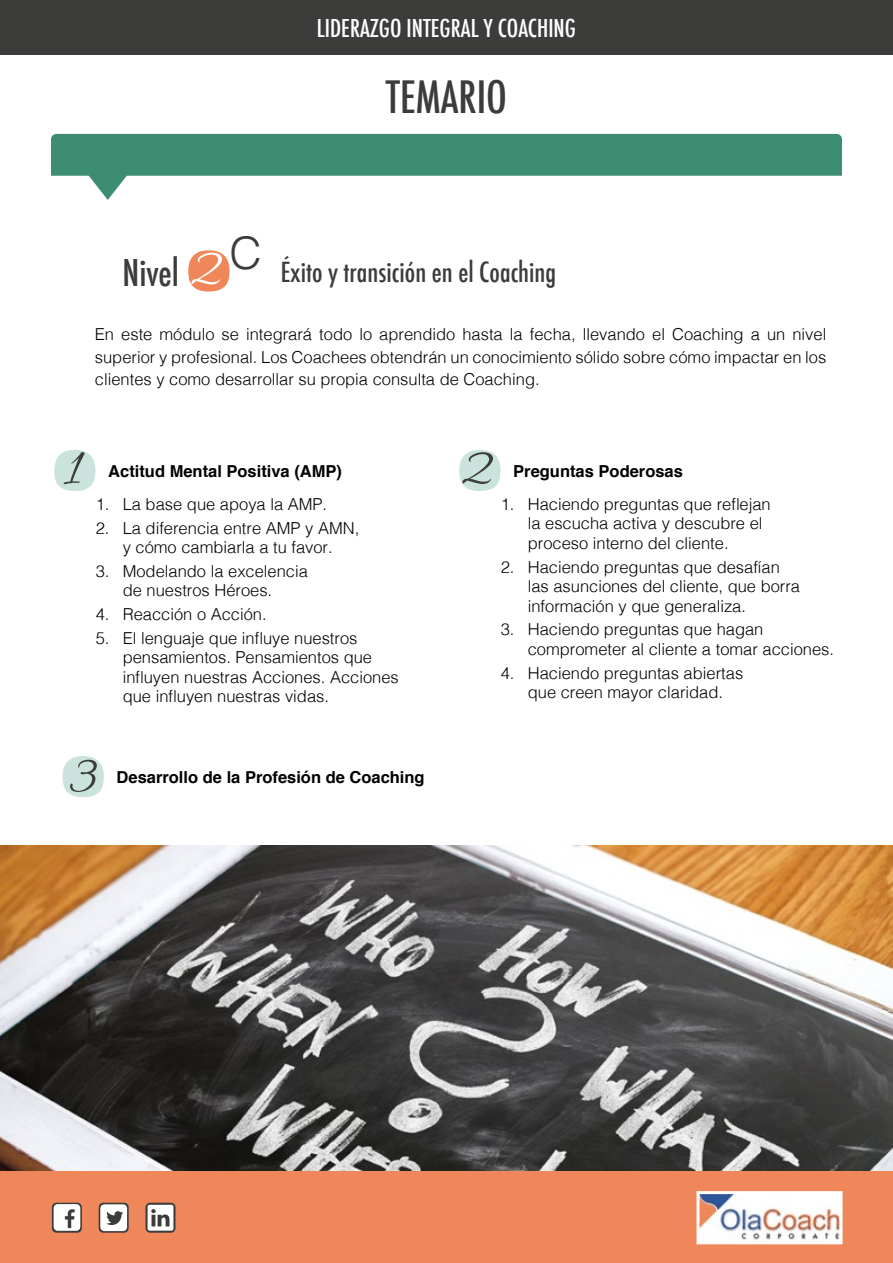
<style>
.page{position:relative;width:893px;height:1263px;background:#fff}
.page>*{position:absolute;margin:0;border:0;box-sizing:border-box;transform-origin:0 0}
.t1{font:56.7px "Allura";color:#3c3c3b}
.t2{font:500 condensed 43.5px "Futura";color:#3c3c3b}
.t3{font:500 condensed 27px "Futura";color:#3c3c3b}
.t4{font:500 condensed 24px "Futura";color:#fff}
.t5{font:300 16.5px/19.5px "Helvetica";color:#000}
.t6{font:700 16.5px "Helvetica";color:#000}
.s1{font-size:36px}
.s2{font-family:"Allura";font-weight:400;font-stretch:normal;font-size:56.7px;color:#fff}
</style>
<div class="page">
<img style="left:0;top:845px;width:893px;height:326px">
<div style="left:0;top:1171px;width:893px;height:92px;background:#ef875b"></div>
<img style="left:700px;top:1195px;width:139px;height:45px">
<div style="left:696px;top:1191px;width:147px;height:53px;border:3px solid #fff"></div>
<svg style="left:99px;top:1203px;width:30px;height:30px"></svg>
<svg style="left:100px;top:1204px;width:27px;height:27px"></svg>
<svg style="left:52px;top:1203px;width:30px;height:30px"></svg>
<svg style="left:54px;top:1204px;width:26px;height:27px"></svg>
<svg style="left:145px;top:1203px;width:30px;height:30px"></svg>
<svg style="left:148px;top:1205px;width:25px;height:25px"></svg>
<div style="left:0;top:0;width:893px;height:54px;background:#3c3c3b"></div>
<svg style="left:51px;top:134px;width:791px;height:66px;fill:#3c8d72"></svg>
<svg style="left:188px;top:250px;width:41px;height:41px;background:#f19a75"></svg>
<svg style="left:54px;top:450px;width:41px;height:41px;background:#d2e7e2"></svg>
<svg style="left:459px;top:450px;width:41px;height:41px;background:#d2e7e2"></svg>
<svg style="left:63px;top:756px;width:41px;height:41px;background:#d2e7e2"></svg>
<h3 class="t4" style="left:317px;top:13px;width:260px">LIDERAZGO INTEGRAL Y COACHING</h3>
<h2 class="t2" style="left:386px;top:69px;width:123px">TEMARIO</h2>
<h3 class="t3" style="left:123px;top:255px;width:435px"><span class="s1">Nivel</span> <span class="s2">2</span> <sup>C</sup> Éxito y transición en el Coaching</h3>
<p class="t5" style="left:95px;top:322px;width:733px;line-height:22.5px;text-align:justify">En este módulo se integrará todo lo aprendido hasta la fecha, llevando el Coaching a un nivel superior y profesional. Los Coachees obtendrán un conocimiento sólido sobre cómo impactar en los clientes y como desarrollar su propia consulta de Coaching.</p>
<h1 class="t1" style="left:64px;top:437px;width:19px">1</h1>
<p class="t6" style="left:108px;top:457px;width:235px">Actitud Mental Positiva (AMP)</p>
<p class="t5" style="left:96px;top:493px;width:233px">1. La base que apoya la AMP.</p>
<p class="t5" style="left:96px;top:517px;width:265px;text-align:center">2. La diferencia entre AMP y AMN, y cómo cambiarla a tu favor.</p>
<p class="t5" style="left:96px;top:560px;width:214px;text-align:center">3. Modelando la excelencia de nuestros Héroes.</p>
<p class="t5" style="left:96px;top:603px;width:173px">4. Reacción o Acción.</p>
<p class="t5" style="left:123px;top:627px;width:278px;text-indent:-27px">5. El lenguaje que influye nuestros pensamientos. Pensamientos que influyen nuestras Acciones. Acciones que influyen nuestras vidas.</p>
<h1 class="t1" style="left:459px;top:437px;width:35px">2</h1>
<p class="t6" style="left:513px;top:457px;width:171px">Preguntas Poderosas</p>
<p class="t5" style="left:528px;top:493px;width:245px;text-indent:-27px">1. Haciendo preguntas que reflejan la escucha activa y descubre el proceso interno del cliente.</p>
<p class="t5" style="left:528px;top:556px;width:274px;text-indent:-27px">2. Haciendo preguntas que desafían las asunciones del cliente, que borra información y que generaliza.</p>
<p class="t5" style="left:528px;top:618px;width:308px;text-indent:-27px">3. Haciendo preguntas que hagan comprometer al cliente a tomar acciones.</p>
<p class="t5" style="left:501px;top:662px;width:244px;text-align:center">4. Haciendo preguntas abiertas que creen mayor claridad.</p>
<h1 class="t1" style="left:66px;top:744px;width:33px">3</h1>
<p class="t6" style="left:117px;top:764px;width:310px">Desarrollo de la Profesión de Coaching</p>
</div>
